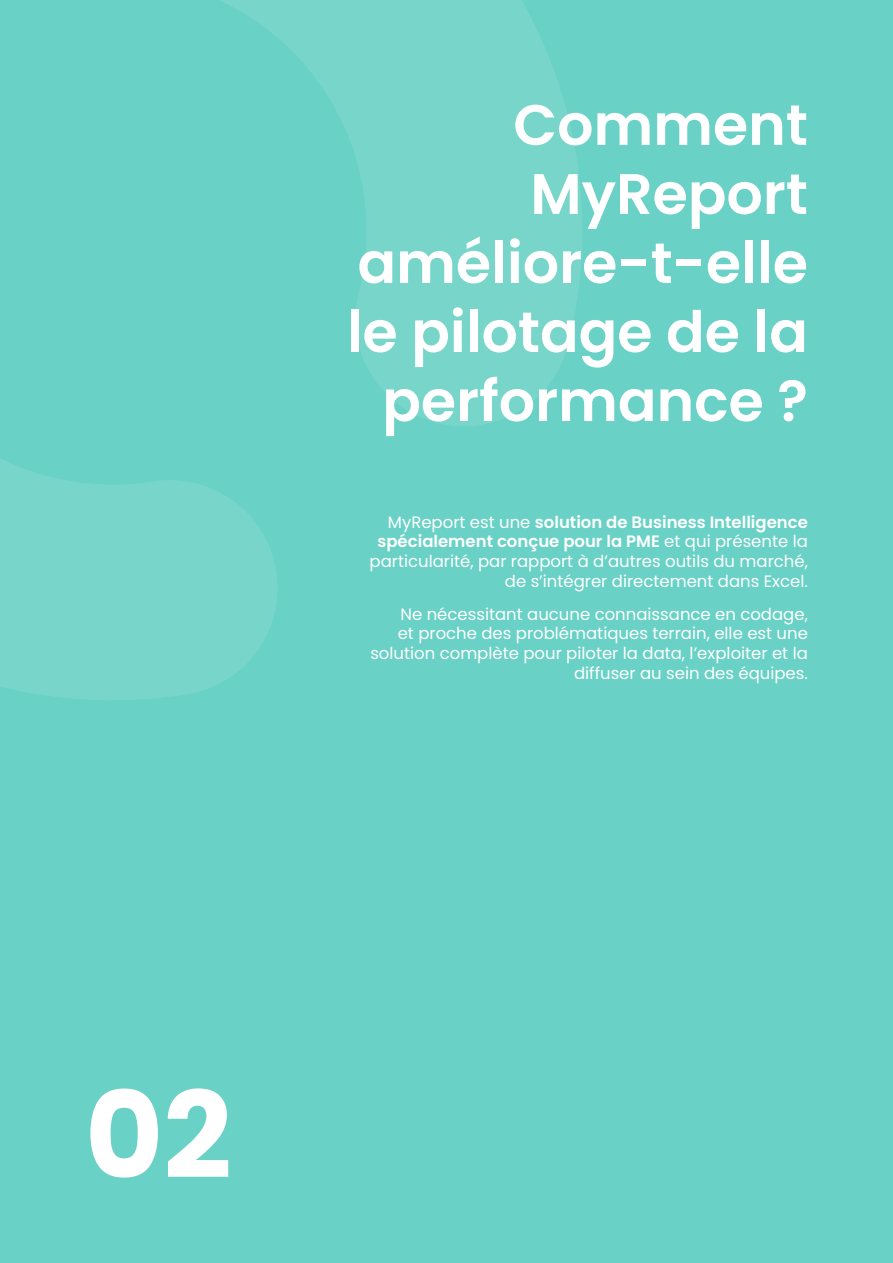
<style>
.page{position:relative;width:893px;height:1263px;background:#69d1c5}
.page>*{position:absolute;margin:0;border:0;box-sizing:border-box;transform-origin:0 0}
.t1{font:700 120px "Poppins";color:#fff}
.t2{font:600 57px/69px "Poppins";color:#fff;text-align:right}
.t3{font:16.5px/19.8px "Poppins";color:#fff;text-align:right}
.s1{font-weight:600}
</style>
<div class="page">
<svg style="left:220px;top:0;width:362px;height:426px;fill:#77d5ca"></svg>
<svg style="left:0;top:23px;width:278px;height:677px"></svg>
<h2 class="t2" style="left:347px;top:91px;width:463px">Comment<br>MyReport améliore-t-elle le pilotage de la performance ?</h2>
<p class="t3" style="left:370px;top:512px;width:440px">MyReport est une <span class="s1">solution de Business Intelligence spécialement conçue pour la PME</span> et qui présente la particularité, par rapport à d’autres outils du marché, de s’intégrer directement dans Excel.</p>
<p class="t3" style="left:370px;top:604px;width:439px">Ne nécessitant aucune connaissance en codage,<br>et proche des problématiques terrain, elle est une solution complète pour piloter la data, l’exploiter et la diffuser au sein des équipes.</p>
<h1 class="t1" style="left:85px;top:1066px;width:148px">02</h1>
</div>
